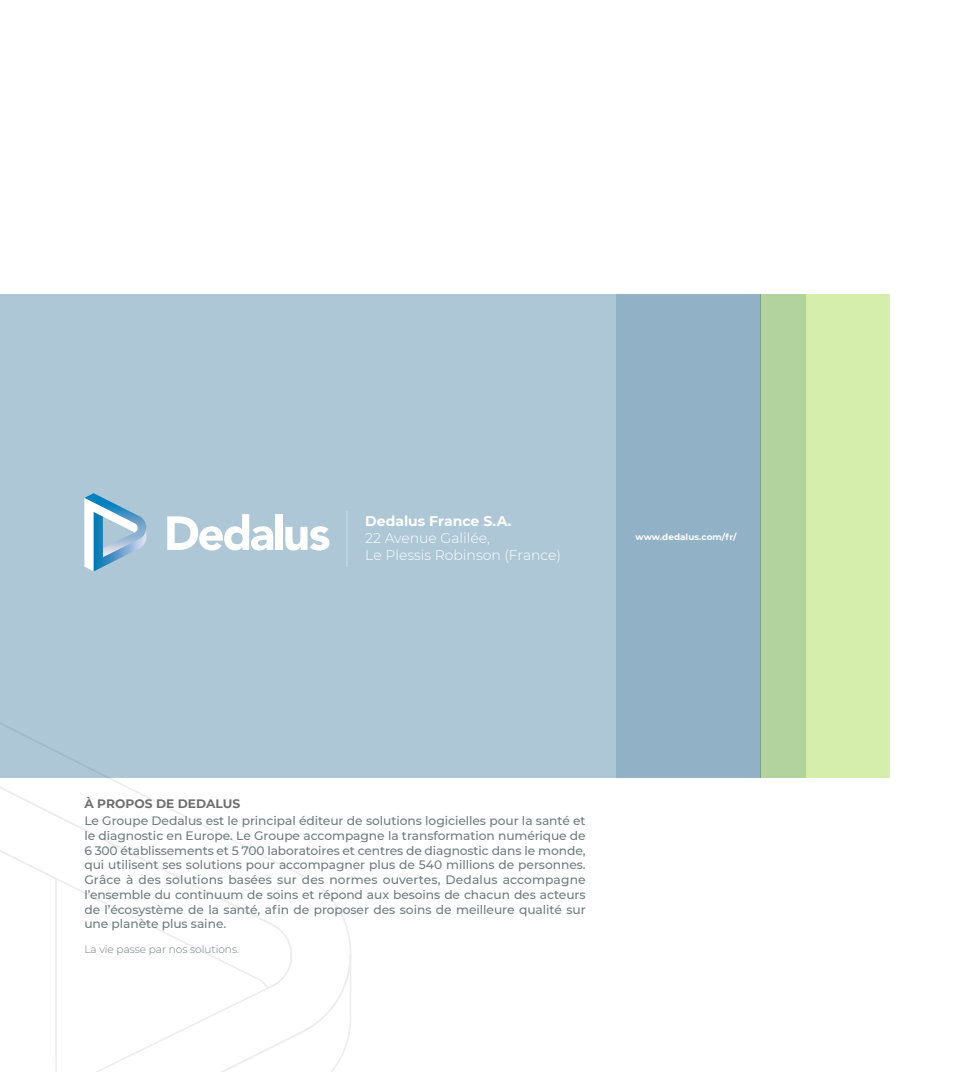
<style>
.page{position:relative;width:953px;height:1072px;background:#fff}
.page>*{position:absolute;margin:0;border:0;box-sizing:border-box;transform-origin:0 0}
.t1{font:300 14px/16.8px "Montserrat";color:#fff}
.t2{font:700 14px "Montserrat";color:#fff}
.t3{font:500 12.25px/14.7px "Montserrat";letter-spacing:-.005em;color:#6f7c7c;text-align:justify}
.t4{font:700 12.25px "Montserrat";color:#706f6f}
.t5{font:300 10.5px "Montserrat";color:#6f7c7c}
.t6{font:700 8.75px "Montserrat";letter-spacing:.01em;color:#fff}
</style>
<div class="page">
<div style="left:0;top:294px;width:760px;height:483px;background:#adc7d7"></div>
<div style="left:760px;top:294px;width:129px;height:483px;background:#d5eeab"></div>
<svg style="left:616px;top:294px;width:189px;height:483px;background:#98b8bc"></svg>
<svg style="left:167px;top:514px;width:106px;height:36px"></svg>
<div style="left:276px;top:514px;width:7px;height:36px;background:#fff"></div>
<svg style="left:285px;top:526px;width:44px;height:24px"></svg>
<svg style="left:84px;top:493px;width:63px;height:78px"></svg>
<hr style="left:346px;top:511px;width:1px;height:56px;background:#fff">
<svg style="left:0;top:749px;width:300px;height:95px"></svg>
<svg style="left:0;top:844px;width:352px;height:227px"></svg>
<p class="t2" style="left:365px;top:511px;width:148px">Dedalus France S.A.</p>
<p class="t1" style="left:365px;top:529px;width:197px">22 Avenue Galilée,<br>Le Plessis Robinson (France)</p>
<p class="t6" style="left:635px;top:530px;width:102px">www.dedalus.com/fr/</p>
<p class="t4" style="left:84px;top:794px;width:157px">À PROPOS DE DEDALUS</p>
<p class="t3" style="left:84px;top:813px;width:503px">Le Groupe Dedalus est le principal éditeur de solutions logicielles pour la santé et le diagnostic en Europe. Le Groupe accompagne la transformation numérique de 6 300 établissements et 5 700 laboratoires et centres de diagnostic dans le monde, qui utilisent ses solutions pour accompagner plus de 540 millions de personnes.<br>Grâce à des solutions basées sur des normes ouvertes, Dedalus accompagne l’ensemble du continuum de soins et répond aux besoins de chacun des acteurs de l’écosystème de la santé, afin de proposer des soins de meilleure qualité sur une planète plus saine.</p>
<p class="t5" style="left:84px;top:941px;width:156px">La vie passe par nos solutions.</p>
</div>
